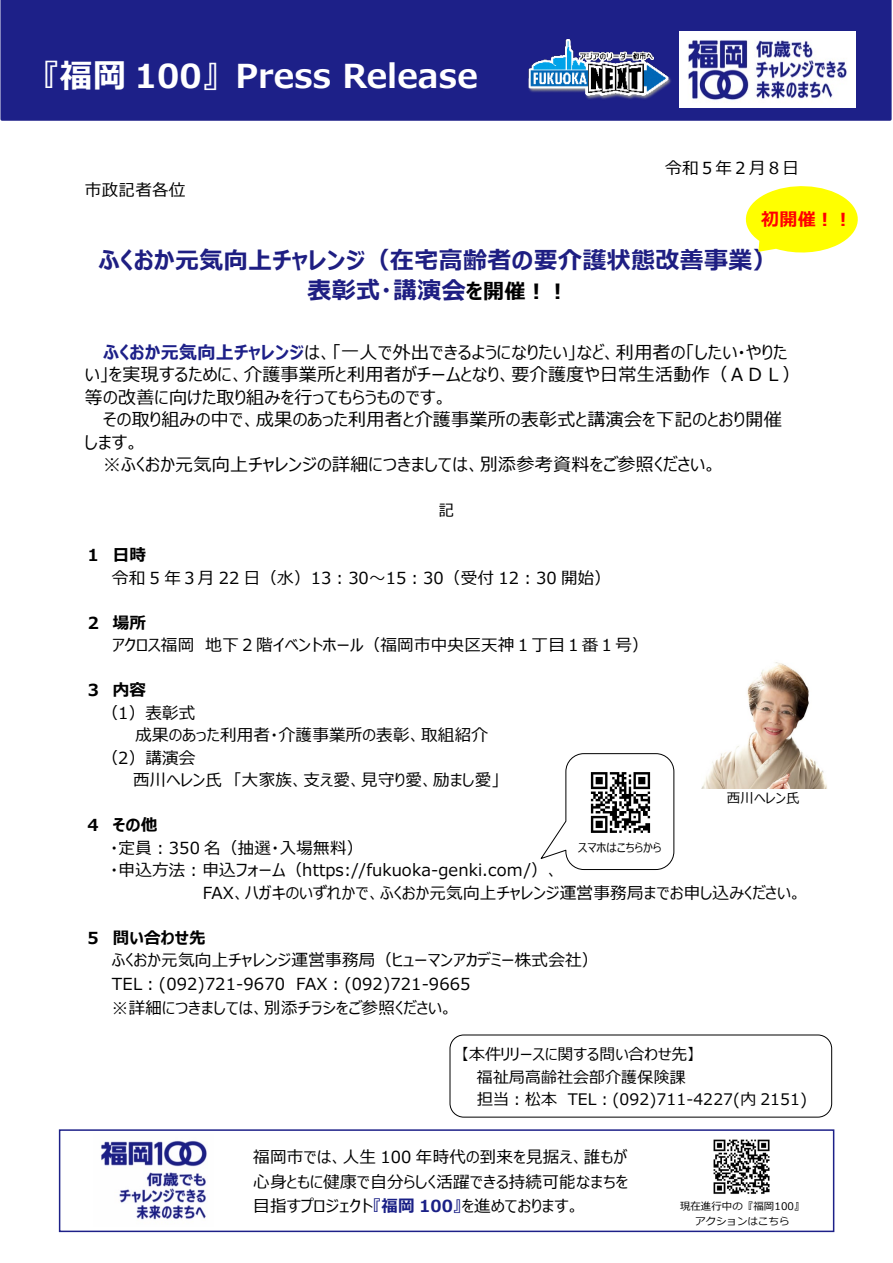
<style>
.page{position:relative;width:893px;height:1263px;background:#fff}
.page>*{position:absolute;margin:0;border:0;box-sizing:border-box;transform-origin:0 0}
.t1{font:700 33px "Meiryo";letter-spacing:.005em;color:#fff}
.t2{font:700 24px "Meiryo UI";letter-spacing:.015em;color:#1e1e82}
.t3{font:18px/22.5px "Meiryo UI";letter-spacing:.01em;color:#000}
.t4{font:700 18px "Meiryo UI";color:#f00}
.t5{font:16.5px "Meiryo UI";letter-spacing:.01em;color:#000}
.t6{font:700 16.5px "Meiryo UI";letter-spacing:.01em;color:#000}
.t7{font:15.9px "Meiryo UI";letter-spacing:.01em;color:#000}
.t8{font:13.5px "Meiryo UI";letter-spacing:.015em;color:#000}
.t9{font:12px "Meiryo UI";letter-spacing:.01em;color:#000}
.t10{font:10.5px "Meiryo";color:#000}
.s1{font-size:21px;color:#000}
.s2{font-weight:700;color:#1d2088}
.s3{font-weight:700;color:#1a2086}
</style>
<div class="page">
<svg style="left:540px;top:753px;width:135px;height:106px"></svg>
<img style="left:572px;top:762px;width:96px;height:66px">
<img style="left:567px;top:828px;width:108px;height:42px">
<img style="left:585px;top:766px;width:71px;height:73px">
<div style="left:0;top:0;width:892px;height:121px;background:#1d2088"></div>
<img style="left:680px;top:32px;width:176px;height:75px">
<img style="left:523px;top:39px;width:154px;height:66px">
<div style="left:59px;top:1129px;width:775px;height:103px;border:2px solid #1d2088"></div>
<img style="left:713px;top:1139px;width:57px;height:56px">
<img style="left:101px;top:1140px;width:106px;height:80px">
<img style="left:702px;top:662px;width:125px;height:126px">
<div style="left:450px;top:1035px;width:382px;height:82px;border:1px solid #000;border-radius:14px"></div>
<svg style="left:745px;top:186px;width:113px;height:67px"></svg>
<p class="t1" style="left:27px;top:53px;width:453px">『福岡 100』Press Release</p>
<p class="t5" style="left:85px;top:178px;width:102px">市政記者各位</p>
<p class="t5" style="left:665px;top:157px;width:135px">令和５年２月８日</p>
<p class="t4" style="left:761px;top:207px;width:92px">初開催︕︕</p>
<p class="t2" style="left:99px;top:243px;width:680px">ふくおか元気向上チャレンジ（在宅高齢者の要介護状態改善事業）</p>
<p class="t2" style="left:307px;top:273px;width:262px">表彰式・講演会<span class="s1">を開催︕︕</span></p>
<p class="t3" style="left:85px;top:342px;width:717px;text-indent:18px"><span class="s2">ふくおか元気向上チャレンジ</span>は、「一人で外出できるようになりたい」など、利用者の「したい・やりたい」を実現するために、介護事業所と利用者がチームとなり、要介護度や日常生活動作（ＡＤＬ）等の改善に向けた取り組みを行ってもらうものです。</p>
<p class="t3" style="left:85px;top:409px;width:698px;text-indent:18px">その取り組みの中で、成果のあった利用者と介護事業所の表彰式と講演会を下記のとおり開催します。</p>
<p class="t3" style="left:103px;top:454px;width:615px">※ふくおか元気向上チャレンジの詳細につきましては、別添参考資料をご参照ください。</p>
<p class="t7" style="left:438px;top:499px;width:17px">記</p>
<p class="t6" style="left:85px;top:543px;width:63px">１ 日時</p>
<p class="t5" style="left:112px;top:566px;width:501px">令和 5 年３月 22 日（水）13︓30～15︓30（受付 12︓30 開始）</p>
<p class="t6" style="left:85px;top:611px;width:63px">２ 場所</p>
<p class="t5" style="left:112px;top:634px;width:538px">アクロス福岡 地下２階イベントホール（福岡市中央区天神１丁目１番１号）</p>
<p class="t6" style="left:85px;top:678px;width:63px">３ 内容</p>
<p class="t5" style="left:102px;top:701px;width:95px">（1）表彰式</p>
<p class="t5" style="left:135px;top:724px;width:354px">成果のあった利用者・介護事業所の表彰、取組紹介</p>
<p class="t5" style="left:102px;top:746px;width:95px">（2）講演会</p>
<p class="t5" style="left:133px;top:769px;width:368px">西川ヘレン氏 「大家族、支え愛、見守り愛、励まし愛」</p>
<p class="t6" style="left:85px;top:814px;width:74px">４ その他</p>
<p class="t5" style="left:110px;top:836px;width:255px">・定員︓350 名（抽選・入場無料）</p>
<p class="t5" style="left:110px;top:859px;width:450px">・申込方法︓申込フォーム（https://fukuoka-genki.com/）、</p>
<p class="t5" style="left:203px;top:881px;width:601px">FAX、ハガキのいずれかで、ふくおか元気向上チャレンジ運営事務局までお申し込みください。</p>
<p class="t6" style="left:85px;top:926px;width:122px">５ 問い合わせ先</p>
<p class="t5" style="left:112px;top:949px;width:488px">ふくおか元気向上チャレンジ運営事務局（ヒューマンアカデミー株式会社）</p>
<p class="t5" style="left:112px;top:972px;width:360px">TEL︓(092)721-9670 FAX︓(092)721-9665</p>
<p class="t5" style="left:112px;top:996px;width:342px">※詳細につきましては、別添チラシをご参照ください。</p>
<p class="t8" style="left:727px;top:789px;width:74px">西川ヘレン氏</p>
<p class="t9" style="left:578px;top:840px;width:85px">スマホはこちらから</p>
<p class="t7" style="left:461px;top:1043px;width:236px">【本件リリースに関する問い合わせ先】</p>
<p class="t7" style="left:477px;top:1066px;width:210px">福祉局高齢社会部介護保険課</p>
<p class="t7" style="left:477px;top:1088px;width:332px">担当︓松本 TEL︓(092)711-4227(内 2151)</p>
<p class="t5" style="left:253px;top:1146px;width:375px">福岡市では、人生 100 年時代の到来を見据え、誰もが</p>
<p class="t5" style="left:253px;top:1170px;width:377px">心身ともに健康で自分らしく活躍できる持続可能なまちを</p>
<p class="t5" style="left:253px;top:1194px;width:328px">目指すプロジェクト<span class="s3">『福岡 100』</span>を進めております。</p>
<p class="t10" style="left:680px;top:1198px;width:126px">現在進行中の『福岡100』</p>
<p class="t10" style="left:695px;top:1214px;width:96px">アクションはこちら</p>
</div>
